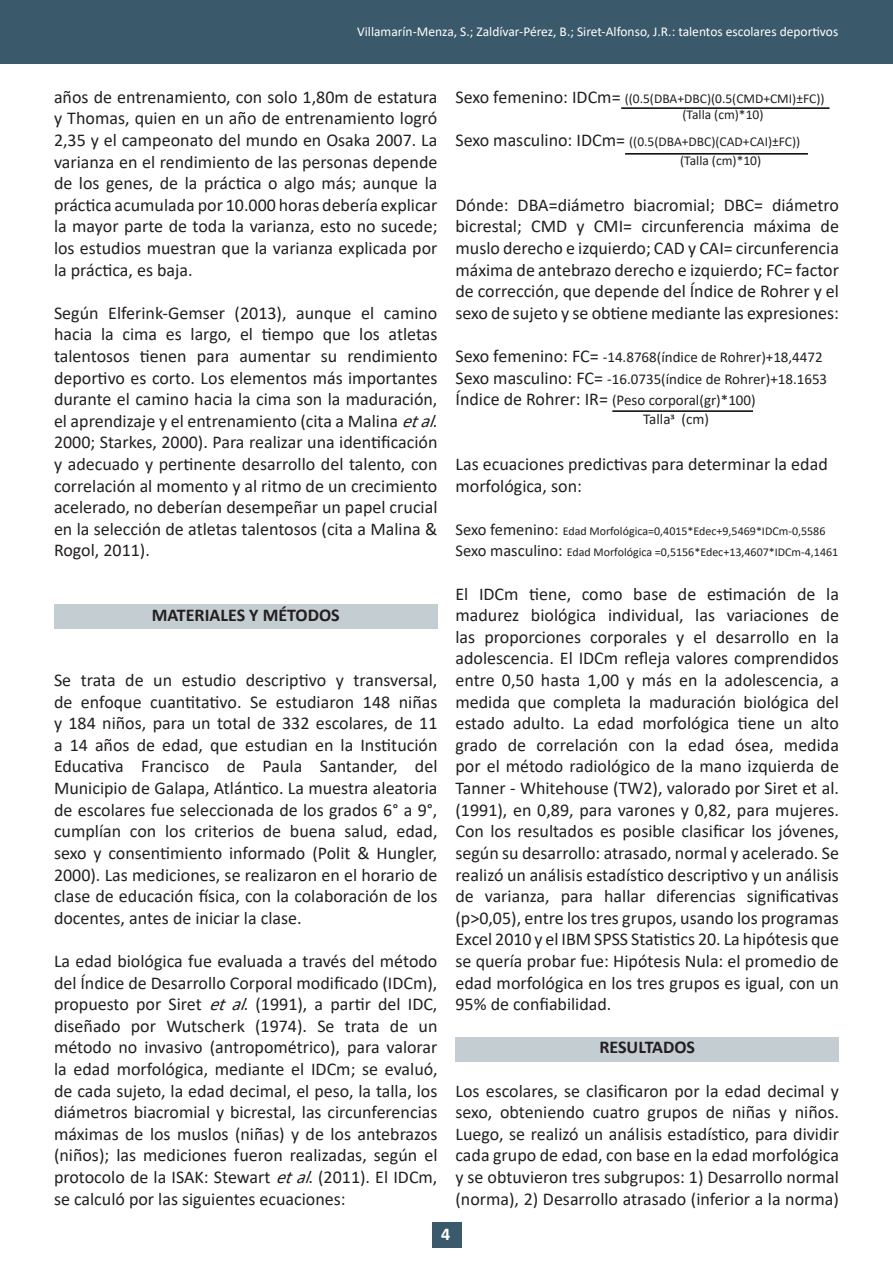
<style>
.page{position:relative;width:893px;height:1263px;background:#fff}
.page>*{position:absolute;margin:0;border:0;box-sizing:border-box;transform-origin:0 0}
.t1{font:18px/21.6px "Calibri";color:#231f20;text-align:justify}
.t2{font:700 18px "Calibri";color:#231f20}
.t3{font:700 18px "Calibri";color:#fff}
.t4{font:15px "Calibri";color:#231f20}
.t5{font:13.5px "Calibri";color:#231f20}
.t6{font:13.5px "Calibri";color:#fff}
.t7{font:12px "Calibri";color:#231f20}
.s1{font-style:italic}
.s2{font-size:18px}
.s3{font-size:16.5px}
</style>
<div class="page">
<div style="left:455px;top:1037px;width:384px;height:25px;background:#c4cdd2"></div>
<div style="left:54px;top:604px;width:383px;height:24px;background:#c4cdd2"></div>
<div style="left:0;top:1px;width:893px;height:63px;background:#3a5a6b"></div>
<hr style="left:621px;top:107px;width:208px;height:2px;background:#000">
<hr style="left:625px;top:153px;width:183px;height:2px;background:#000">
<hr style="left:612px;top:410px;width:141px;height:2px;background:#000">
<div style="left:432px;top:1222px;width:29px;height:26px;background:#3a5a6b"></div>
<p class="t6" style="left:357px;top:22px;width:483px">Villamarín-Menza, S.; Zaldívar-Pérez, B.; Siret-Alfonso, J.R.: talentos escolares deportivos</p>
<p class="t1" style="left:54px;top:86px;width:385px">años de entrenamiento, con solo 1,80m de estatura y Thomas, quien en un año de entrenamiento logró 2,35 y el campeonato del mundo en Osaka 2007. La varianza en el rendimiento de las personas depende de los genes, de la práctica o algo más; aunque la práctica acumulada por 10.000 horas debería explicar la mayor parte de toda la varianza, esto no sucede; los estudios muestran que la varianza explicada por la práctica, es baja.</p>
<p class="t1" style="left:54px;top:302px;width:389px;text-align:left">Según Elferink-Gemser (2013), aunque el camino hacia la cima es largo, el tiempo que los atletas talentosos tienen para aumentar su rendimiento deportivo es corto. Los elementos más importantes durante el camino hacia la cima son la maduración, el aprendizaje y el entrenamiento (cita a Malina <span class="s1">etal</span>.<br>2000; Starkes, 2000). Para realizar una identificación y adecuado y pertinente desarrollo del talento, con correlación al momento y al ritmo de un crecimiento acelerado, no deberían desempeñar un papel crucial en la selección de atletas talentosos (cita a Malina &amp; Rogol, 2011).</p>
<p class="t2" style="left:152px;top:602px;width:190px">MATERIALES Y MÉTODOS</p>
<p class="t1" style="left:54px;top:669px;width:385px">Se trata de un estudio descriptivo y transversal, de enfoque cuantitativo. Se estudiaron 148 niñas y 184 niños, para un total de 332 escolares, de 11 a 14 años de edad, que estudian en la Institución Educativa Francisco de Paula Santander, del Municipio de Galapa, Atlántico. La muestra aleatoria de escolares fue seleccionada de los grados 6° a 9°, cumplían con los criterios de buena salud, edad, sexo y consentimiento informado (Polit &amp; Hungler, 2000). Las mediciones, se realizaron en el horario de clase de educación física, con la colaboración de los docentes, antes de iniciar la clase.</p>
<p class="t1" style="left:54px;top:950px;width:385px">La edad biológica fue evaluada a través del método del Índice de Desarrollo Corporal modificado (IDCm), propuesto por Siret <span class="s1">etal</span>. (1991), a partir del IDC, diseñado por Wutscherk (1974). Se trata de un método no invasivo (antropométrico), para valorar la edad morfológica, mediante el IDCm; se evaluó, de cada sujeto, la edad decimal, el peso, la talla, los diámetros biacromial y bicrestal, las circunferencias máximas de los muslos (niñas) y de los antebrazos (niños); las mediciones fueron realizadas, según el protocolo de la ISAK: Stewart <span class="s1">etal</span>. (2011). El IDCm, se calculó por las siguientes ecuaciones:</p>
<p class="t5" style="left:455px;top:89px;width:371px"><span class="s2">Sexo femenino: IDCm=</span> ((0.5(DBA+DBC)(0.5(CMD+CMI)±FC))</p>
<p class="t5" style="left:455px;top:132px;width:346px"><span class="s2">Sexo masculino: IDCm=</span> ((0.5(DBA+DBC)(CAD+CAI)±FC))</p>
<p class="t5" style="left:682px;top:105px;width:82px">(Talla (cm)*10)</p>
<p class="t5" style="left:680px;top:151px;width:82px">(Talla (cm)*10)</p>
<p class="t1" style="left:455px;top:194px;width:385px">Dónde: DBA=diámetro biacromial; DBC= diámetro bicrestal; CMD y CMI= circunferencia máxima de muslo derecho e izquierdo; CAD y CAI= circunferencia máxima de antebrazo derecho e izquierdo; FC= factor de corrección, que depende del Índice de Rohrer y el sexo de sujeto y se obtiene mediante las expresiones:</p>
<p class="t4" style="left:455px;top:347px;width:369px"><span class="s2">Sexo femenino: FC=</span> -14.8768(índice de Rohrer)+18,4472</p>
<p class="t4" style="left:455px;top:368px;width:373px"><span class="s2">Sexo masculino: FC=</span> -16.0735(índice de Rohrer)+18.1653</p>
<p class="t4" style="left:455px;top:390px;width:302px"><span class="s2">Índice de Rohrer: IR=</span> (Peso corporal(gr)*100)</p>
<p class="t4" style="left:643px;top:409px;width:67px">Talla3 (cm)</p>
<p class="t1" style="left:455px;top:453px;width:374px">Las ecuaciones predictivas para determinar la edad morfológica, son:</p>
<p class="t7" style="left:455px;top:522px;width:371px"><span class="s3">Sexo femenino:</span> Edad Morfológica=0,4015*Edec+9,5469*IDCm-0,5586</p>
<p class="t7" style="left:455px;top:544px;width:384px"><span class="s3">Sexo masculino:</span> Edad Morfológica =0,5156*Edec+13,4607*IDCm-4,1461</p>
<p class="t1" style="left:455px;top:582px;width:385px">El IDCm tiene, como base de estimación de la madurez biológica individual, las variaciones de las proporciones corporales y el desarrollo en la adolescencia. El IDCm refleja valores comprendidos entre 0,50 hasta 1,00 y más en la adolescencia, a medida que completa la maduración biológica del estado adulto. La edad morfológica tiene un alto grado de correlación con la edad ósea, medida por el método radiológico de la mano izquierda de Tanner - Whitehouse (TW2), valorado por Siret et al. (1991), en 0,89, para varones y 0,82, para mujeres.<br>Con los resultados es posible clasificar los jóvenes, según su desarrollo: atrasado, normal y acelerado. Se realizó un análisis estadístico descriptivo y un análisis de varianza, para hallar diferencias significativas (p&gt;0,05), entre los tres grupos, usando los programas Excel 2010 y el IBM SPSS Statistics 20. La hipótesis que se quería probar fue: Hipótesis Nula: el promedio de edad morfológica en los tres grupos es igual, con un 95% de confiabilidad.</p>
<p class="t2" style="left:599px;top:1034px;width:97px">RESULTADOS</p>
<p class="t1" style="left:455px;top:1079px;width:385px">Los escolares, se clasificaron por la edad decimal y sexo, obteniendo cuatro grupos de niñas y niños.</p>
<p class="t1" style="left:455px;top:1122px;width:385px">Luego, se realizó un análisis estadístico, para dividir cada grupo de edad, con base en la edad morfológica y se obtuvieron tres subgrupos: 1) Desarrollo normal (norma), 2) Desarrollo atrasado (inferior a la norma)</p>
<p class="t3" style="left:441px;top:1221px;width:11px">4</p>
</div>
